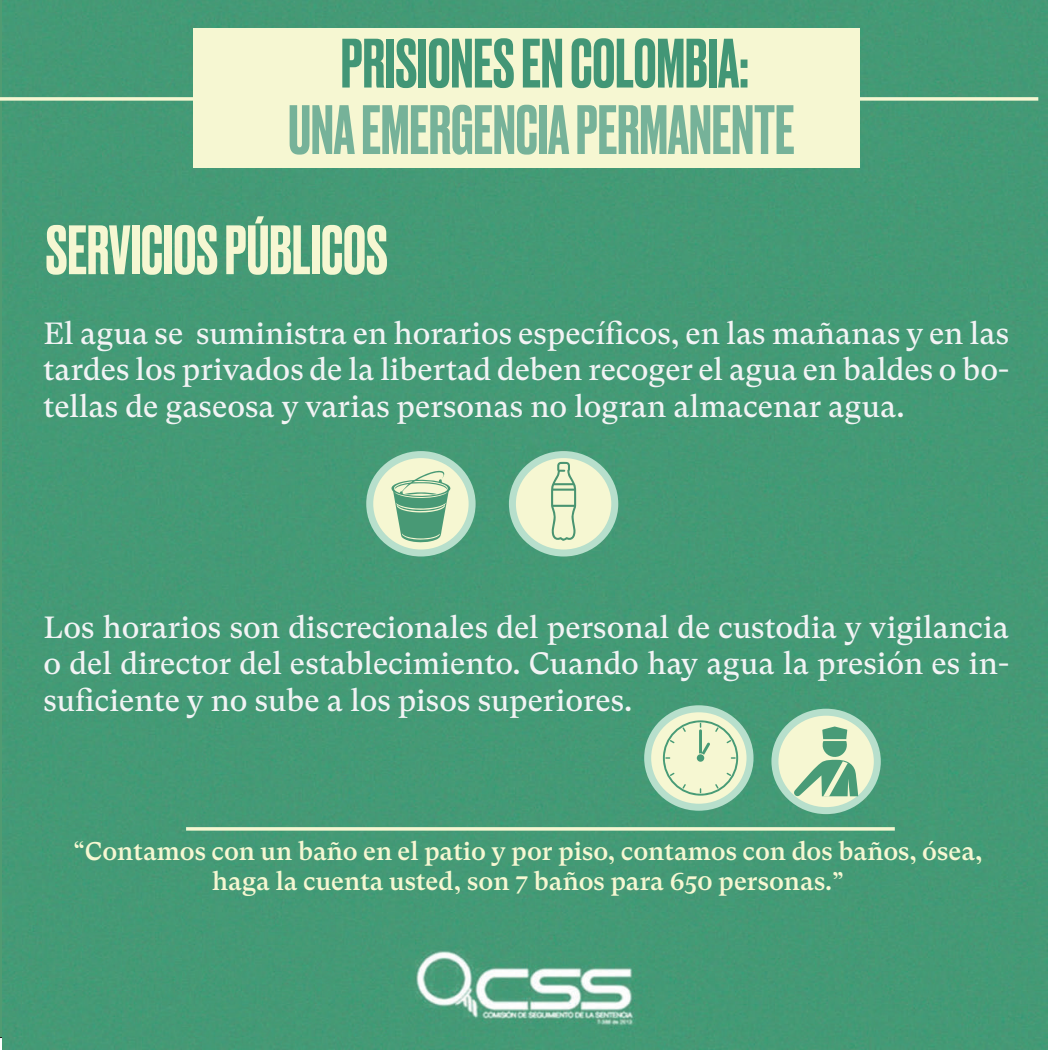
<style>
.page{position:relative;width:1050px;height:1050px;background:#fff}
.page>*{position:absolute;margin:0;border:0;box-sizing:border-box;transform-origin:0 0}
.t1{font:500 65.62px "Druk";color:#76b299}
.t2{font:500 65.62px "Druk";color:#429676}
.t3{font:500 65.62px "Druk";color:#f6f7d2}
.t4{font:30.62px/36.8px "GT Super Text";color:#f2f3f4;text-align:justify}
.t5{font:500 25.38px/30.4px "GT Super Text";color:#f6f7d2;text-align:center}
</style>
<div class="page">
<div style="left:3px;top:0;width:1044px;height:1050px;background:#449a76"></div>
<div style="left:193px;top:28px;width:667px;height:140px;background:#f6f7d2"></div>
<svg style="left:0;top:97px;width:1038px;height:4px"></svg>
<svg style="left:186px;top:827px;width:709px;height:4px;background:#dfebc6"></svg>
<div style="left:512px;top:455px;width:103px;height:98px;background:#f6f7d2;border-radius:50%"></div>
<div style="left:509px;top:451px;width:109px;height:106px;border:7px solid #b7dfcc;border-radius:50%"></div>
<svg style="left:551px;top:462px;width:25px;height:79px"></svg>
<svg style="left:370px;top:455px;width:102px;height:98px;background:#e9f2d0"></svg>
<div style="left:366px;top:451px;width:110px;height:106px;border:7px solid #b7dfcc;border-radius:50%"></div>
<svg style="left:391px;top:471px;width:60px;height:71px;background:#9cc6a1"></svg>
<svg style="left:775px;top:712px;width:102px;height:99px;background:#e8f1d0"></svg>
<div style="left:771px;top:709px;width:110px;height:105px;border:7px solid #b7dfcc;border-radius:50%"></div>
<svg style="left:794px;top:727px;width:64px;height:70px;background:#acd0ab"></svg>
<svg style="left:648px;top:709px;width:102px;height:98px;background:#e5f0d0"></svg>
<div style="left:644px;top:705px;width:110px;height:106px;border:7px solid #b7dfcc;border-radius:50%"></div>
<svg style="left:663px;top:720px;width:75px;height:76px;background:#deebc6"></svg>
<h1 class="t2" style="left:341px;top:18px;width:409px">PRISIONES EN COLOMBIA:</h1>
<h1 class="t1" style="left:288px;top:85px;width:508px">UNA EMERGENCIA PERMANENTE</h1>
<h1 class="t3" style="left:46px;top:205px;width:344px">SERVICIOS PÚBLICOS</h1>
<p class="t4" style="left:43px;top:315px;width:967px">El agua se suministra en horarios específicos, en las mañanas y en las tardes los privados de la libertad deben recoger el agua en baldes o bo&shy;tellas de gaseosa y varias personas no logran almacenar agua.</p>
<p class="t4" style="left:43px;top:609px;width:967px">Los horarios son discrecionales del personal de custodia y vigilancia o del director del establecimiento. Cuando hay agua la presión es in&shy;suficiente y no sube a los pisos superiores.</p>
<p class="t5" style="left:73px;top:836px;width:911px">“Contamos con un baño en el patio y por piso, contamos con dos baños, ósea, haga la cuenta usted, son 7 baños para 650 personas.”</p>
</div>
